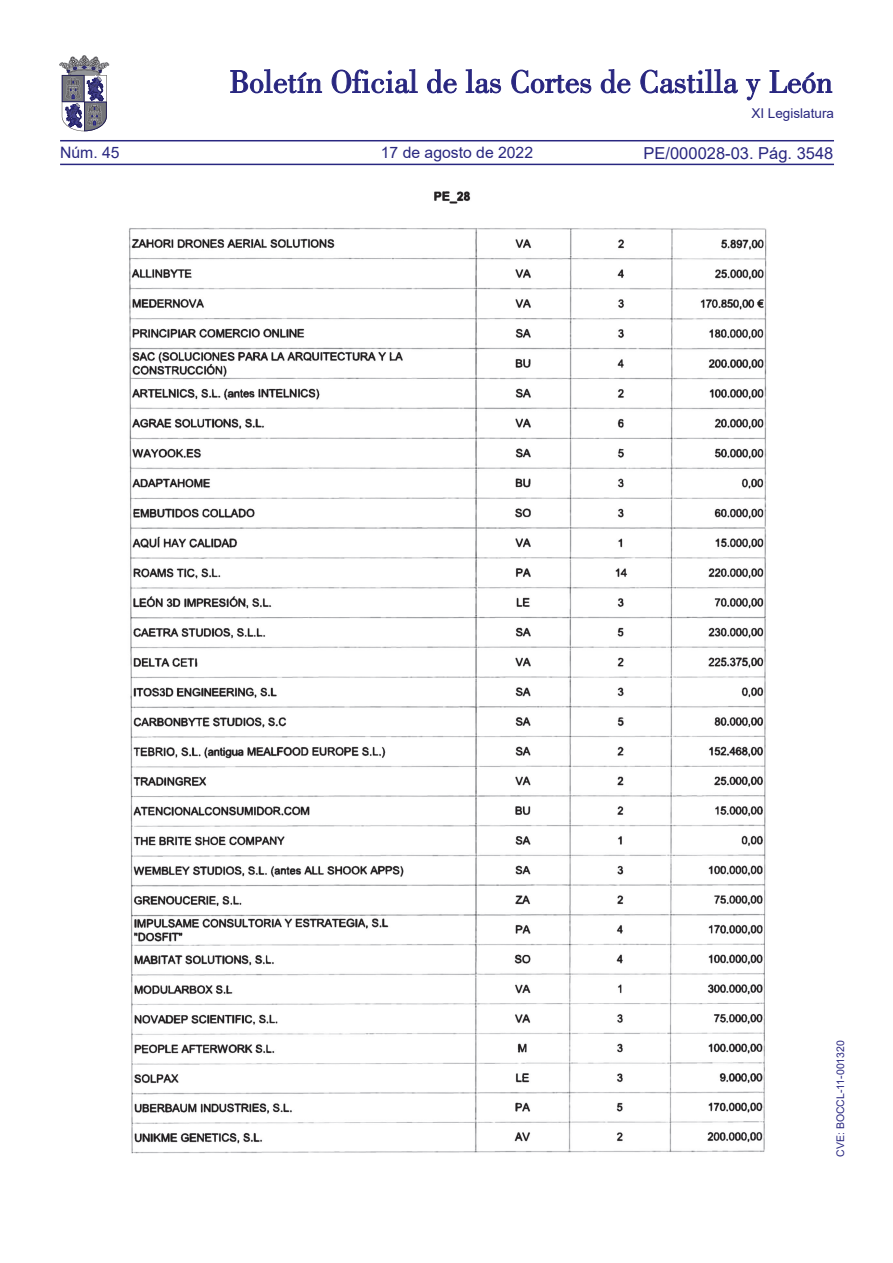
<style>
.page{position:relative;width:893px;height:1263px;background:#fff}
.page>*{position:absolute;margin:0;border:0;box-sizing:border-box;transform-origin:0 0}
.t1{font:16.5px "Arial";color:#292780}
.t2{font:15.75px "Arial";color:#292780}
.t3{font:13.5px "Arial";color:#292780}
.t4{font:10.5px "Arial";color:#292780}
</style>
<div class="page">
<hr style="left:60px;top:164px;width:774px;height:1px;background:#292780">
<hr style="left:60px;top:140px;width:774px;height:1px;background:#292780">
<svg style="left:230px;top:69px;width:92px;height:24px"></svg>
<svg style="left:332px;top:69px;width:86px;height:24px"></svg>
<svg style="left:427px;top:69px;width:30px;height:24px"></svg>
<svg style="left:466px;top:69px;width:35px;height:24px"></svg>
<svg style="left:511px;top:70px;width:80px;height:23px"></svg>
<svg style="left:601px;top:69px;width:29px;height:24px"></svg>
<svg style="left:640px;top:69px;width:98px;height:24px"></svg>
<svg style="left:746px;top:79px;width:14px;height:21px"></svg>
<svg style="left:770px;top:70px;width:62px;height:23px"></svg>
<svg style="left:60px;top:55px;width:49px;height:76px"></svg>
<img style="left:128px;top:191px;width:639px;height:963px">
<p class="t2" style="left:60px;top:142px;width:61px">Núm. 45</p>
<p class="t2" style="left:381px;top:142px;width:154px">17 de agosto de 2022</p>
<p class="t3" style="left:751px;top:104px;width:84px">XI Legislatura</p>
<p class="t1" style="left:643px;top:141px;width:191px">PE/000028-03. Pág. 3548</p>
<p class="t4" style="left:833px;top:1157px;width:118px;rotate:-90deg">CVE: BOCCL-11-001320</p>
</div>
